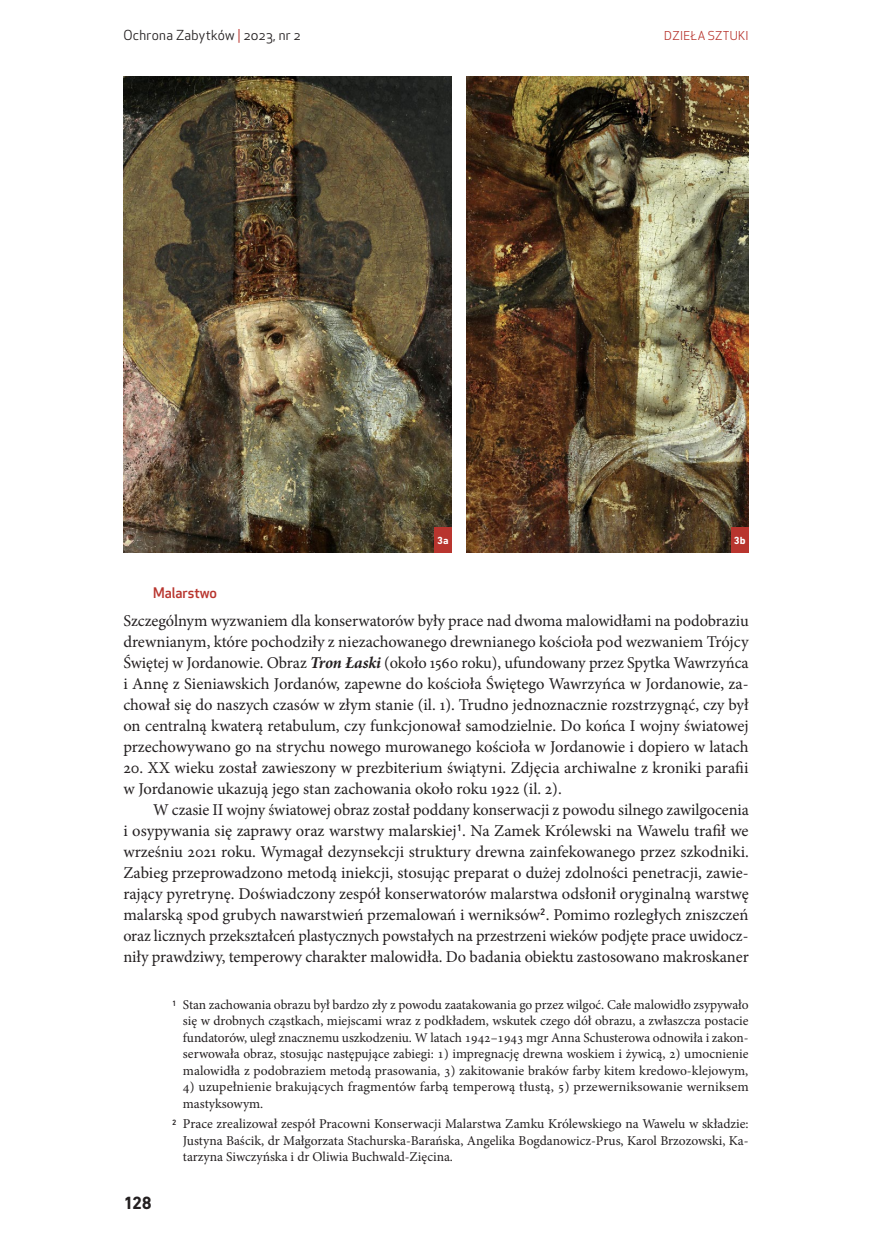
<style>
.page{position:relative;width:872px;height:1255px;background:#fff}
.page>*{position:absolute;margin:0;border:0;box-sizing:border-box;transform-origin:0 0}
.t1{font:700 18px "DIN Next LT Pro";color:#231f20}
._001_Akapit_tekstu{font:16.5px/21px "Minion Pro";color:#231f20;text-align:justify}
.dod_tyt{font:500 14.25px "Apex New";color:#b8352e}
.przypisy_new{font:13.5px/16.5px "Minion Pro";color:#231f20;text-align:justify}
.t2{font:13.5px "Apex New";letter-spacing:.025em;color:#231f20}
.t3{font:12px "Apex New";letter-spacing:.025em;color:#b8352e}
.t4{font:700 10.5px "DIN Next LT Pro";color:#fff}
.s1{color:#b8352e}
.s2{font-weight:700;font-style:italic}
</style>
<div class="page">
<img style="left:466px;top:77px;width:282px;height:476px">
<div style="left:731px;top:527px;width:17px;height:26px;background:#b8352e"></div>
<img style="left:123px;top:77px;width:328px;height:476px">
<div style="left:434px;top:527px;width:17px;height:26px;background:#b8352e"></div>
<p class="t2" style="left:123px;top:26px;width:179px">Ochrona Zabytków <span class="s1">|</span> 2023, nr 2</p>
<p class="t3" style="left:664px;top:28px;width:86px">DZIEŁA SZTUKI</p>
<p class="t4" style="left:437px;top:534px;width:13px">3a</p>
<p class="t4" style="left:734px;top:534px;width:13px">3b</p>
<p class="dod_tyt" style="left:153px;top:583px;width:65px">Malarstwo</p>
<p class="_001_Akapit_tekstu" style="left:123px;top:610px;width:627px">Szczególnym wyzwaniem dla konserwatorów były prace nad dwoma malowidłami na podobraziu drewnianym, które pochodziły z niezachowanego drewnianego kościoła pod wezwaniem Trójcy Świętej w Jordanowie. Obraz <span class="s2">Tron Łaski</span> (około 1560 roku), ufundowany przez Spytka Wawrzyńca i Annę z Sieniawskich Jordanów, zapewne do kościoła Świętego Wawrzyńca w Jordanowie, za&shy;chował się do naszych czasów w złym stanie (il. 1). Trudno jednoznacznie rozstrzygnąć, czy był on centralną kwaterą retabulum, czy funkcjonował samodzielnie. Do końca I wojny światowej przechowywano go na strychu nowego murowanego kościoła w Jordanowie i dopiero w latach</p>
<p class="_001_Akapit_tekstu" style="left:123px;top:757px;width:626px">20. XX wieku został zawieszony w prezbiterium świątyni. Zdjęcia archiwalne z kroniki parafii w Jordanowie ukazują jego stan zachowania około roku 1922 (il. 2).</p>
<p class="_001_Akapit_tekstu" style="left:123px;top:799px;width:627px;text-indent:30px">W czasie II wojny światowej obraz został poddany konserwacji z powodu silnego zawilgocenia i osypywania się zaprawy oraz warstwy malarskiej<sup>1</sup>. Na Zamek Królewski na Wawelu trafił we wrześniu 2021 roku. Wymagał dezynsekcji struktury drewna zainfekowanego przez szkodniki.<br>Zabieg przeprowadzono metodą iniekcji, stosując preparat o dużej zdolności penetracji, zawie&shy;rający pyretrynę. Doświadczony zespół konserwatorów malarstwa odsłonił oryginalną warstwę malarską spod grubych nawarstwień przemalowań i werniksów<sup>2</sup>. Pomimo rozległych zniszczeń oraz licznych przekształceń plastycznych powstałych na przestrzeni wieków podjęte prace uwidocz&shy;niły prawdziwy, temperowy charakter malowidła. Do badania obiektu zastosowano makroskaner</p>
<p class="przypisy_new" style="left:183px;top:996px;width:567px;text-indent:-11px"><sup>1</sup> Stan zachowania obrazu był bardzo zły z powodu zaatakowania go przez wilgoć. Całe malowidło zsypywało się w drobnych cząstkach, miejscami wraz z podkładem, wskutek czego dół obrazu, a zwłaszcza postacie fundatorów, uległ znacznemu uszkodzeniu. W latach 1942–1943 mgr Anna Schusterowa odnowiła i zakon&shy;serwowała obraz, stosując następujące zabiegi: 1) impregnację drewna woskiem i żywicą, 2) umocnienie malowidła z podobraziem metodą prasowania, 3) zakitowanie braków farby kitem kredowo-klejowym,</p>
<p class="przypisy_new" style="left:183px;top:1078px;width:567px">4) uzupełnienie brakujących fragmentów farbą temperową tłustą, 5) przewerniksowanie werniksem mastyksowym.</p>
<p class="przypisy_new" style="left:183px;top:1115px;width:567px;text-indent:-11px"><sup>2</sup> Prace zrealizował zespół Pracowni Konserwacji Malarstwa Zamku Królewskiego na Wawelu w składzie:<br>Justyna Baścik, dr Małgorzata Stachurska-Barańska, Angelika Bogdanowicz-Prus, Karol Brzozowski, Ka&shy;tarzyna Siwczyńska i dr Oliwia Buchwald-Zięcina.</p>
<p class="t1" style="left:123px;top:1192px;width:30px">128</p>
</div>
